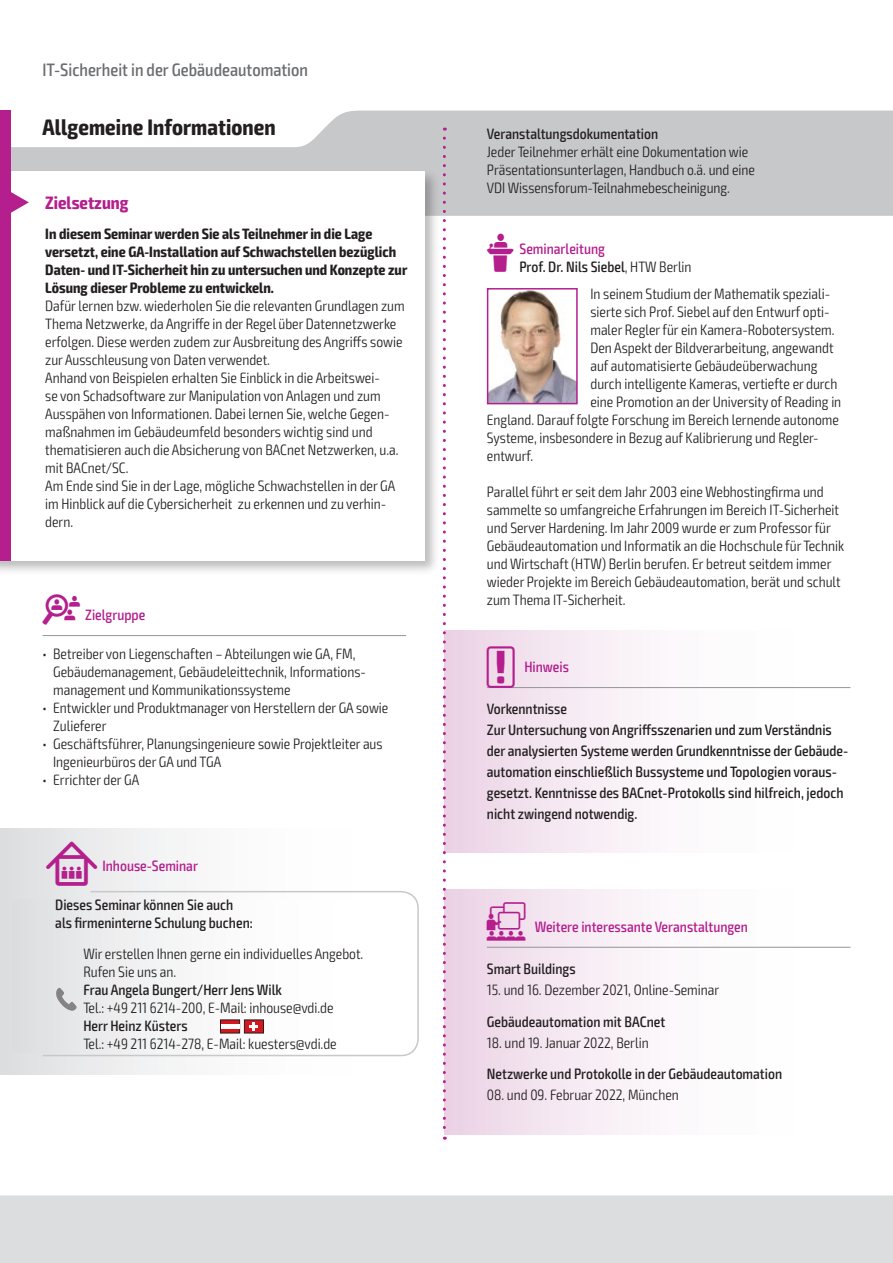
<style>
.page{position:relative;width:893px;height:1263px;background:#fff}
.page>*{position:absolute;margin:0;border:0;box-sizing:border-box;transform-origin:0 0}
.t1{font:700 condensed 22.5px "Exo 2";letter-spacing:.005em;color:#231f20}
.t2{font:500 condensed 18px "Exo 2";color:#6c6d70}
.t3{font:700 condensed 18px "Exo 2";color:#b41e8d}
.t4{font:300 condensed 15px/18px "Exo 2";color:#231f20}
.t5{font:500 condensed 15px/21px "Exo 2";color:#231f20}
.t6{font:700 condensed 15px/18px "Exo 2";color:#231f20}
.t7{font:500 condensed 15px "Exo 2";color:#b41e8d}
.s1{font-family:"VDI Iconset S4 A Regular";font-weight:400;font-stretch:normal}
.s2{font-family:"VDI Iconset S4 A Regular";font-weight:400;font-stretch:normal;font-size:15.45px}
.s3{font-family:"VDI Iconset S4 A Regular";font-weight:400;font-stretch:normal;color:#b41e8d}
.s4{color:#b41e8d}
.s5{font-weight:300}
.s6{font-family:"VDI Iconset S4 A Regular";font-weight:400;font-stretch:normal;font-size:19.5px}
</style>
<div class="page">
<div style="left:0;top:1195px;width:893px;height:68px;background:#dcdddf"></div>
<svg style="left:11px;top:111px;width:881px;height:105px;fill:#c7c8ca"></svg>
<hr style="left:892px;top:111px;width:1px;height:105px;background:#b41e8d">
<div style="left:0;top:111px;width:11px;height:63px;background:#b41e8d"></div>
<div style="left:444px;top:890px;width:406px;height:244px;background:linear-gradient(to right,#eed9e9,#fff)"></div>
<hr style="left:487px;top:947px;width:363px;height:1px;background:#939598">
<hr style="left:43px;top:635px;width:363px;height:1px;background:#939598">
<div style="left:0;top:168px;width:440px;height:408px;background:#231f20;opacity:.3"></div>
<div style="left:0;top:171px;width:424px;height:390px;background:#fff"></div>
<div style="left:0;top:171px;width:11px;height:390px;background:#b41e8d"></div>
<svg style="left:11px;top:192px;width:18px;height:21px"></svg>
<img style="left:490px;top:291px;width:85px;height:110px">
<div style="left:487px;top:288px;width:91px;height:116px;border:2px solid #b41e8d"></div>
<div style="left:444px;top:630px;width:406px;height:223px;background:linear-gradient(to right,#eed9e9,#fff)"></div>
<div style="left:444px;top:630px;width:406px;height:59px;background:linear-gradient(to right,#eed9e9,#fff)"></div>
<hr style="left:487px;top:687px;width:363px;height:1px;background:#939598">
<div style="left:0;top:828px;width:419px;height:247px;background:linear-gradient(to right,#e2e3e5,#fff)"></div>
<svg style="left:42px;top:890px;width:377px;height:167px"></svg>
<div style="left:13px;top:900px;width:382px;height:152px;background:linear-gradient(to right,#e3e3e5,#fff)"></div>
<svg style="left:220px;top:1019px;width:44px;height:14px"></svg>
<hr style="left:221px;top:1024px;width:18px;height:4px;background:#fff">
<svg style="left:56px;top:988px;width:21px;height:23px"></svg>
<svg style="left:443px;top:138px;width:3px;height:1002px"></svg>
<p class="t2" style="left:43px;top:59px;width:267px">IT-Sicherheit in der Gebäudeautomation</p>
<h1 class="t1" style="left:43px;top:113px;width:235px">Allgemeine Informationen</h1>
<p class="t5" style="left:487px;top:124px;width:173px">Veranstaltungsdokumentation</p>
<p class="t4" style="left:487px;top:143px;width:270px">Jeder Teilnehmer erhält eine Dokumentation wie<br>Präsentationsunterlagen, Handbuch o.ä. und eine<br>VDI Wissensforum-Teilnahmebescheinigung.</p>
<p class="t3" style="left:45px;top:192px;width:85px">Zielsetzung</p>
<p class="t6" style="left:45px;top:225px;width:364px">In diesem Seminar werden Sie als Teilnehmer in die Lage versetzt, eine GA-Installation auf Schwachstellen bezüglich Daten- und IT-Sicherheit hin zu untersuchen und Konzepte zur Lösung dieser Probleme zu entwickeln.</p>
<p class="t4" style="left:45px;top:297px;width:361px">Dafür lernen bzw. wiederholen Sie die relevanten Grundlagen zum Thema Netzwerke, da Angriffe in der Regel über Datennetzwerke erfolgen. Diese werden zudem zur Ausbreitung des Angriffs sowie zur Ausschleusung von Daten verwendet.<br>Anhand von Beispielen erhalten Sie Einblick in die Arbeitswei-<br>se von Schadsoftware zur Manipulation von Anlagen und zum Ausspähen von Informationen. Dabei lernen Sie, welche Gegen&shy;maßnahmen im Gebäudeumfeld besonders wichtig sind und thematisieren auch die Absicherung von BACnet Netzwerken, u.a. mit BACnet/SC.<br>Am Ende sind Sie in der Lage, mögliche Schwachstellen in der GA im Hinblick auf die Cybersicherheit zu erkennen und zu verhin&shy;dern.</p>
<p class="t7" style="left:43px;top:606px;width:104px"><span class="s1">Z</span> Zielgruppe</p>
<p class="t4" style="left:53px;top:645px;width:313px;text-indent:-11px">• Betreiber von Liegenschaften – Abteilungen wie GA, FM,<br>Gebäudemanagement, Gebäudeleittechnik, Informations&shy;management und Kommunikationssysteme</p>
<p class="t4" style="left:53px;top:699px;width:337px;text-indent:-11px">• Entwickler und Produktmanager von Herstellern der GA sowie<br>Zulieferer</p>
<p class="t4" style="left:53px;top:735px;width:331px;text-indent:-11px">• Geschäftsführer, Planungsingenieure sowie Projektleiter aus<br>Ingenieurbüros der GA und TGA</p>
<p class="t4" style="left:43px;top:771px;width:98px">• Errichter der GA</p>
<p class="t7" style="left:46px;top:857px;width:153px"><span class="s2">I</span> Inhouse-Seminar</p>
<p class="t5" style="left:55px;top:896px;width:199px;line-height:18px">Dieses Seminar können Sie auch als firmeninterne Schulung buchen:</p>
<p class="t4" style="left:83px;top:945px;width:282px">Wir erstellen Ihnen gerne ein individuelles Angebot.<br>Rufen Sie uns an.</p>
<p class="t5" style="left:83px;top:980px;width:200px">Frau Angela Bungert/Herr Jens Wilk</p>
<p class="t4" style="left:83px;top:999px;width:252px">Tel.: +49 211 6214-200, E-Mail: inhouse@vdi.de</p>
<p class="t5" style="left:83px;top:1016px;width:106px">Herr Heinz Küsters</p>
<p class="t4" style="left:83px;top:1035px;width:255px">Tel.: +49 211 6214-278, E-Mail: kuesters@vdi.de</p>
<p class="t5" style="left:519px;top:240px;width:174px;line-height:18px;text-indent:-33px"><span class="s3">L</span> <span class="s4">Seminarleitung<br></span>Prof. Dr. Nils Siebel<span class="s5">, HTW Berlin</span></p>
<p class="t4" style="left:590px;top:285px;width:239px">In seinem Studium der Mathematik speziali-</p>
<p class="t4" style="left:590px;top:303px;width:239px">sierte sich Prof. Siebel auf den Entwurf opti-</p>
<p class="t4" style="left:590px;top:321px;width:246px">maler Regler für ein Kamera-Robotersystem.</p>
<p class="t4" style="left:590px;top:339px;width:245px">Den Aspekt der Bildverarbeitung, angewandt</p>
<p class="t4" style="left:590px;top:357px;width:228px">auf automatisierte Gebäudeüberwachung</p>
<p class="t4" style="left:590px;top:375px;width:248px">durch intelligente Kameras, vertiefte er durch</p>
<p class="t4" style="left:590px;top:393px;width:252px">eine Promotion an der University of Reading in</p>
<p class="t4" style="left:487px;top:411px;width:354px">England. Darauf folgte Forschung im Bereich lernende autonome</p>
<p class="t4" style="left:487px;top:429px;width:333px">Systeme, insbesondere in Bezug auf Kalibrierung und Regler-</p>
<p class="t4" style="left:487px;top:447px;width:48px">entwurf.</p>
<p class="t4" style="left:487px;top:483px;width:359px">Parallel führt er seit dem Jahr 2003 eine Webhostingfirma und sammelte so umfangreiche Erfahrungen im Bereich IT-Sicherheit und Server Hardening. Im Jahr 2009 wurde er zum Professor für Gebäudeautomation und Informatik an die Hochschule für Technik und Wirtschaft (HTW) Berlin berufen. Er betreut seitdem immer wieder Projekte im Bereich Gebäudeautomation, berät und schult zum Thema IT-Sicherheit.</p>
<p class="t7" style="left:487px;top:658px;width:84px"><span class="s6">!</span> Hinweis</p>
<p class="t5" style="left:487px;top:699px;width:363px">Vorkenntnisse<br>Zur Untersuchung von Angriffsszenarien und zum Verständnis der analysierten Systeme werden Grundkenntnisse der Gebäude&shy;automation einschließlich Bussysteme und Topologien voraus&shy;gesetzt. Kenntnisse des BACnet-Protokolls sind hilfreich, jedoch nicht zwingend notwendig.</p>
<p class="t7" style="left:487px;top:918px;width:263px"><span class="s6">W</span> Weitere interessante Veranstaltungen</p>
<p class="t5" style="left:487px;top:959px;width:90px">Smart Buildings</p>
<p class="t4" style="left:487px;top:981px;width:234px">15. und 16. Dezember 2021, Online-Seminar</p>
<p class="t5" style="left:487px;top:1011px;width:180px">Gebäudeautomation mit BACnet</p>
<p class="t4" style="left:487px;top:1034px;width:163px">18. und 19. Januar 2022, Berlin</p>
<p class="t5" style="left:487px;top:1064px;width:297px">Netzwerke und Protokolle in der Gebäudeautomation</p>
<p class="t4" style="left:487px;top:1086px;width:193px">08. und 09. Februar 2022, München</p>
</div>
